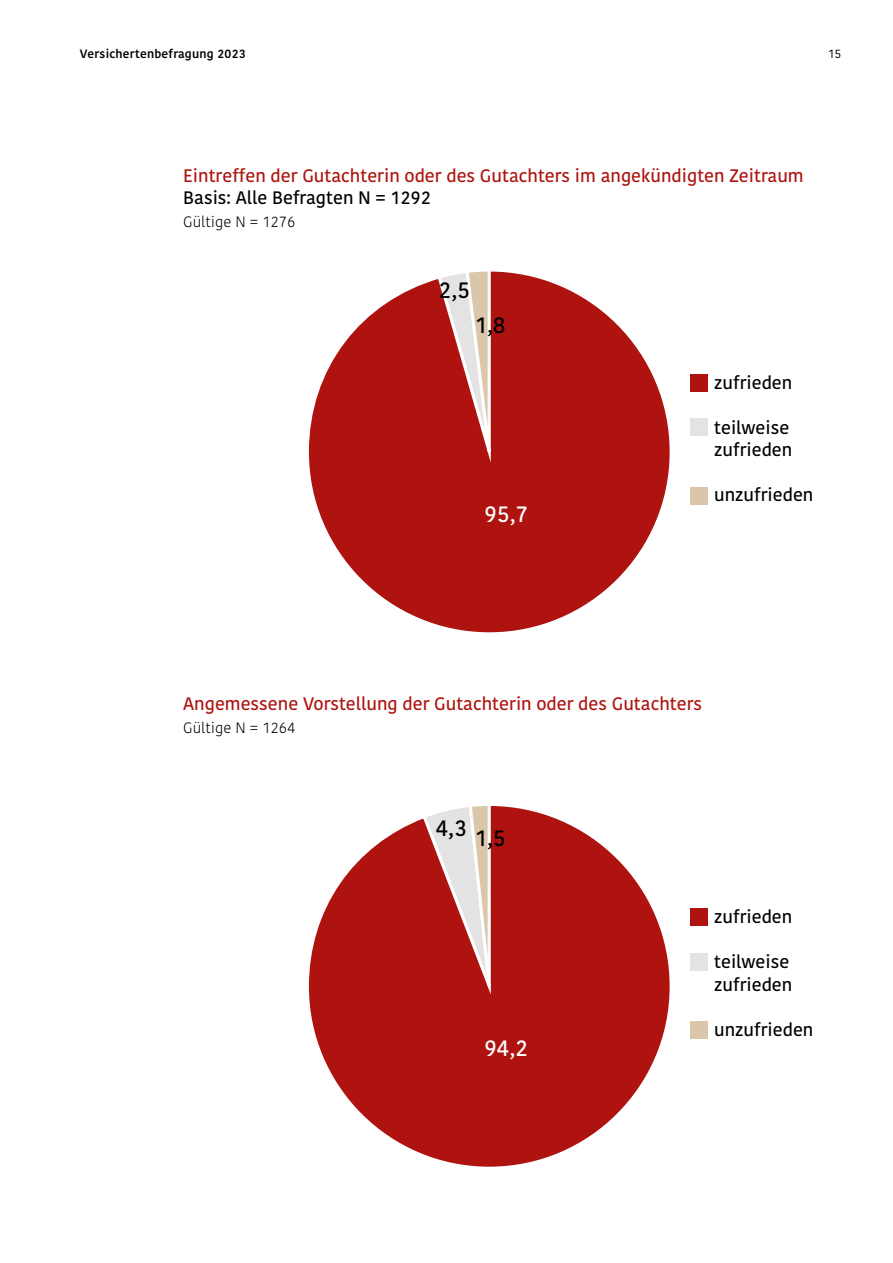
<style>
.page{position:relative;width:893px;height:1263px;background:#fff}
.page>*{position:absolute;margin:0;border:0;box-sizing:border-box;transform-origin:0 0}
.t1{font:500 22.5px "Kohinoor KBS";color:#000}
.t2{font:500 22.5px "Kohinoor KBS";color:#fff}
._03_Texte_Subheadline_Kohinoor_Medium_12p{font:500 18px "Kohinoor KBS";color:#ae130f}
._03_Texte_Kohinoor_Medium_12pt{font:500 18px/22.5px "Kohinoor KBS";color:#000}
._03_Texte_Fließtext_Kohinoor_Light_10pt{font:300 15px "Kohinoor KBS";color:#000}
.t3{font:600 12px "Kohinoor KBS";letter-spacing:.02em;color:#000}
.t4{font:12px "Kohinoor KBS";color:#000}
</style>
<div class="page">
<svg style="left:308px;top:271px;width:362px;height:362px"></svg>
<div style="left:690px;top:374px;width:17px;height:17px;background:#ae130f"></div>
<div style="left:690px;top:419px;width:17px;height:17px;background:#e3e3e3"></div>
<div style="left:690px;top:487px;width:17px;height:17px;background:#dac6a8"></div>
<svg style="left:308px;top:806px;width:362px;height:361px"></svg>
<div style="left:690px;top:908px;width:17px;height:17px;background:#ae130f"></div>
<div style="left:690px;top:953px;width:17px;height:17px;background:#e3e3e3"></div>
<div style="left:690px;top:1021px;width:17px;height:17px;background:#dac6a8"></div>
<p class="t3" style="left:80px;top:46px;width:168px">Versichertenbefragung 2023</p>
<p class="t4" style="left:828px;top:46px;width:15px">15</p>
<h2 class="_03_Texte_Subheadline_Kohinoor_Medium_12p" style="left:183px;top:164px;width:622px">Eintreffen der Gutachterin oder des Gutachters im angekündigten Zeitraum</h2>
<h3 class="_03_Texte_Kohinoor_Medium_12pt" style="left:183px;top:187px;width:249px">Basis: Alle Befragten N = 1292</h3>
<p class="_03_Texte_Fließtext_Kohinoor_Light_10pt" style="left:183px;top:212px;width:114px">Gültige N = 1276</p>
<p class="t1" style="left:438px;top:276px;width:33px">2,5</p>
<p class="t1" style="left:474px;top:311px;width:33px">1,8</p>
<p class="t2" style="left:484px;top:500px;width:46px">95,7</p>
<p class="_03_Texte_Kohinoor_Medium_12pt" style="left:714px;top:372px;width:80px">zufrieden</p>
<p class="_03_Texte_Kohinoor_Medium_12pt" style="left:714px;top:417px;width:80px">teilweise zufrieden</p>
<p class="_03_Texte_Kohinoor_Medium_12pt" style="left:714px;top:484px;width:101px">unzufrieden</p>
<h2 class="_03_Texte_Subheadline_Kohinoor_Medium_12p" style="left:183px;top:693px;width:520px">Angemessene Vorstellung der Gutachterin oder des Gutachters</h2>
<p class="_03_Texte_Fließtext_Kohinoor_Light_10pt" style="left:183px;top:718px;width:114px">Gültige N = 1264</p>
<p class="t1" style="left:435px;top:819px;width:72px">4,3 1,5</p>
<p class="t2" style="left:484px;top:1034px;width:46px">94,2</p>
<p class="_03_Texte_Kohinoor_Medium_12pt" style="left:714px;top:906px;width:80px">zufrieden</p>
<p class="_03_Texte_Kohinoor_Medium_12pt" style="left:714px;top:951px;width:80px">teilweise zufrieden</p>
<p class="_03_Texte_Kohinoor_Medium_12pt" style="left:714px;top:1018px;width:101px">unzufrieden</p>
</div>
